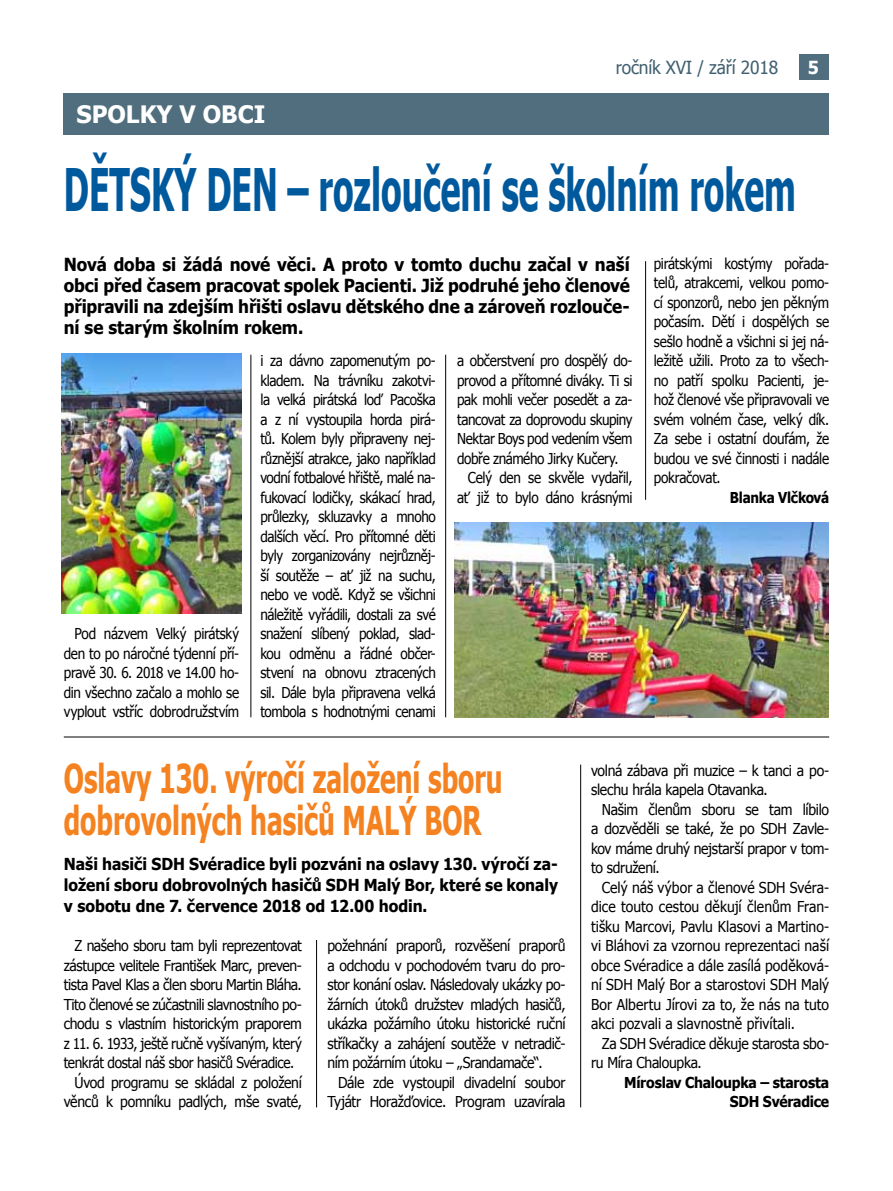
<style>
.page{position:relative;width:893px;height:1191px;background:#fff}
.page>*{position:absolute;margin:0;border:0;box-sizing:border-box;transform-origin:0 0}
.t1{font:700 58.5px "Tahoma";color:#00599d;scale:.57 1}
.t2{font:700 39.75px/42px "Tahoma";color:#f58220;scale:.66 1}
.t3{font:700 24px "Tahoma";color:#fff}
.t4{font:700 18px/21px "Tahoma";letter-spacing:-.005em;color:#000;text-align:justify;scale:.95 1}
.t5{font:18px "Tahoma";letter-spacing:-.01em;color:#41606f;scale:.96 1}
.t6{font:700 18px "Tahoma";color:#fff;scale:.96 1}
.t7{font:700 16.5px/21px "Tahoma";letter-spacing:-.005em;color:#000;text-align:justify;scale:.95 1}
.t8{font:15px/19.5px "Tahoma";letter-spacing:-.025em;color:#000;text-align:justify;scale:.9 1}
.t9{font:15px/19.5px "Tahoma";letter-spacing:-.025em;color:#000;text-align:justify;scale:.93 1}
.t10{font:15px "Tahoma";letter-spacing:-.025em;color:#000;scale:.91 1}
.t11{font:700 15px/19.5px "Tahoma";letter-spacing:-.015em;color:#000;text-align:right;scale:.93 1}
.t12{font:700 15px "Tahoma";letter-spacing:-.015em;color:#000;scale:.9 1}
</style>
<div class="page">
<div style="left:799px;top:54px;width:30px;height:26px;background:#506e7d"></div>
<div style="left:64px;top:94px;width:765px;height:41px;background:#506e7d"></div>
<hr style="left:251px;top:355px;width:1px;height:362px;background:#000">
<hr style="left:316px;top:940px;width:1px;height:167px;background:#000">
<hr style="left:580px;top:764px;width:1px;height:343px;background:#000">
<hr style="left:445px;top:355px;width:1px;height:362px;background:#000">
<hr style="left:645px;top:261px;width:1px;height:239px;background:#000">
<hr style="left:64px;top:736px;width:765px;height:1px;background:#000">
<img style="left:62px;top:354px;width:179px;height:260px">
<img style="left:454px;top:522px;width:375px;height:195px">
<p class="t5" style="left:616px;top:55px;width:171px">ročník XVI / září 2018</p>
<p class="t6" style="left:808px;top:54px;width:13px">5</p>
<h3 class="t3" style="left:77px;top:98px;width:49px">SPOLK</h3>
<h3 class="t3" style="left:156px;top:98px;width:96px">Y V OBCI</h3>
<h1 class="t1" style="left:64px;top:149px;width:1286px">DĚTSKÝ DEN – rozloučení se školním rokem</h1>
<p class="t4" style="left:64px;top:252px;width:597px">Nová doba si žádá nové věci. A proto v tomto duchu začal v naší obci před časem pracovat spolek Pacienti. Již podruhé jeho členové připravili na zdejším hřišti oslavu dětského dne a zároveň rozlouče&shy;ní se starým školním rokem.</p>
<p class="t8" style="left:64px;top:623px;width:196px;text-indent:11px">Pod názvem Velký pirátský den to po náročné týdenní pří&shy;pravě 30. 6. 2018 ve 14.00 ho&shy;din všechno začalo a mohlo se vyplout vstříc dobrodružstvím</p>
<p class="t8" style="left:260px;top:350px;width:196px">i za dávno zapomenutým po&shy;kladem. Na trávníku zakotvi&shy;la velká pirátská loď Pacoška a z ní vystoupila horda pirá&shy;tů. Kolem byly připraveny nej&shy;různější atrakce, jako například vodní fotbalové hřiště, malé na&shy;fukovací lodičky, skákací hrad, průlezky, skluzavky a mnoho dalších věcí. Pro přítomné děti byly zorganizovány nejrůzněj&shy;ší soutěže – ať již na suchu, nebo ve vodě. Když se všichni náležitě vyřádili, dostali za své snažení slíbený poklad, slad&shy;kou odměnu a řádné občer&shy;stvení na obnovu ztracených sil. Dále byla připravena velká tombola s hodnotnými cenami</p>
<p class="t8" style="left:457px;top:350px;width:196px">a občerstvení pro dospělý do-</p>
<p class="t8" style="left:457px;top:370px;width:196px">provod a přítomné diváky. Ti si</p>
<p class="t8" style="left:457px;top:389px;width:196px">pak mohli večer posedět a za-</p>
<p class="t8" style="left:457px;top:409px;width:196px">tancovat za doprovodu skupiny</p>
<p class="t8" style="left:457px;top:428px;width:196px">Nektar Boys pod vedením všem</p>
<p class="t8" style="left:457px;top:448px;width:181px">dobře známého Jirky Kučery.</p>
<p class="t8" style="left:468px;top:467px;width:185px">Celý den se skvěle vydařil,</p>
<p class="t8" style="left:457px;top:487px;width:196px">ať již to bylo dáno krásnými</p>
<p class="t8" style="left:654px;top:253px;width:196px">pirátskými kostýmy pořada&shy;telů, atrakcemi, velkou pomo&shy;cí sponzorů, nebo jen pěkným počasím. Dětí i dospělých se sešlo hodně a všichni si jej ná&shy;ležitě užili. Proto za to všech&shy;no patří spolku Pacienti, je&shy;hož členové vše připravovali ve svém volném čase, velký dík.<br>Za sebe i ostatní doufám, že budou ve své činnosti i nadále pokračovat.</p>
<p class="t12" style="left:730px;top:487px;width:112px">Blanka Vlčková</p>
<h2 class="t2" style="left:64px;top:755px;width:666px">Oslavy 130. výročí založení sboru dobrovolných hasičů MALÝ BOR</h2>
<p class="t7" style="left:64px;top:853px;width:522px">Naši hasiči SDH Svéradice byli pozváni na oslavy 130. výročí za&shy;ložení sboru dobrovolných hasičů SDH Malý Bor, které se konaly v sobotu dne 7. července 2018 od 12.00 hodin.</p>
<p class="t9" style="left:74px;top:935px;width:246px">Z našeho sboru tam byli reprezentovat</p>
<p class="t9" style="left:64px;top:955px;width:258px">zástupce velitele František Marc, preven-</p>
<p class="t9" style="left:64px;top:974px;width:258px">tista Pavel Klas a člen sboru Martin Bláha.</p>
<p class="t9" style="left:64px;top:994px;width:258px">Tito členové se zúčastnili slavnostního po-</p>
<p class="t9" style="left:64px;top:1013px;width:258px">chodu s vlastním historickým praporem</p>
<p class="t10" style="left:64px;top:1033px;width:263px">z 11. 6. 1933, ještě ručně vyšívaným, který</p>
<p class="t10" style="left:64px;top:1052px;width:255px">tenkrát dostal náš sbor hasičů Svéradice.</p>
<p class="t9" style="left:74px;top:1072px;width:246px">Úvod programu se skládal z položení</p>
<p class="t9" style="left:64px;top:1091px;width:258px">věnců k pomníku padlých, mše svaté,</p>
<p class="t9" style="left:327px;top:935px;width:258px">požehnání praporů, rozvěšení praporů a odchodu v pochodovém tvaru do pro&shy;stor konání oslav. Následovaly ukázky po&shy;žárních útoků družstev mladých hasičů, ukázka požárního útoku historické ruční stříkačky a zahájení soutěže v netradič&shy;ním požárním útoku – „Srandamače“.</p>
<p class="t9" style="left:327px;top:1072px;width:258px;text-align:right">Dále zde vystoupil divadelní soubor<br>Tyjátr Horažďovice. Program uzavírala</p>
<p class="t9" style="left:591px;top:760px;width:258px">volná zábava při muzice – k tanci a po&shy;slechu hrála kapela Otavanka.</p>
<p class="t9" style="left:591px;top:799px;width:258px;text-indent:11px">Našim členům sboru se tam líbilo a dozvěděli se také, že po SDH Zavle&shy;kov máme druhý nejstarší prapor v tom&shy;to sdružení.</p>
<p class="t9" style="left:591px;top:877px;width:258px;text-indent:11px">Celý náš výbor a členové SDH Svéra&shy;dice touto cestou děkují členům Fran&shy;tišku Marcovi, Pavlu Klasovi a Martino&shy;vi Bláhovi za vzornou reprezentaci naší obce Svéradice a dále zasílá poděková&shy;ní SDH Malý Bor a starostovi SDH Malý Bor Albertu Jírovi za to, že nás na tuto akci pozvali a slavnostně přivítali.</p>
<p class="t9" style="left:591px;top:1033px;width:258px;text-indent:11px">Za SDH Svéradice děkuje starosta sbo&shy;ru Míra Chaloupka.</p>
<p class="t11" style="left:624px;top:1071px;width:222px">Míroslav Chaloupka – starosta<br>SDH Svéradice</p>
</div>
